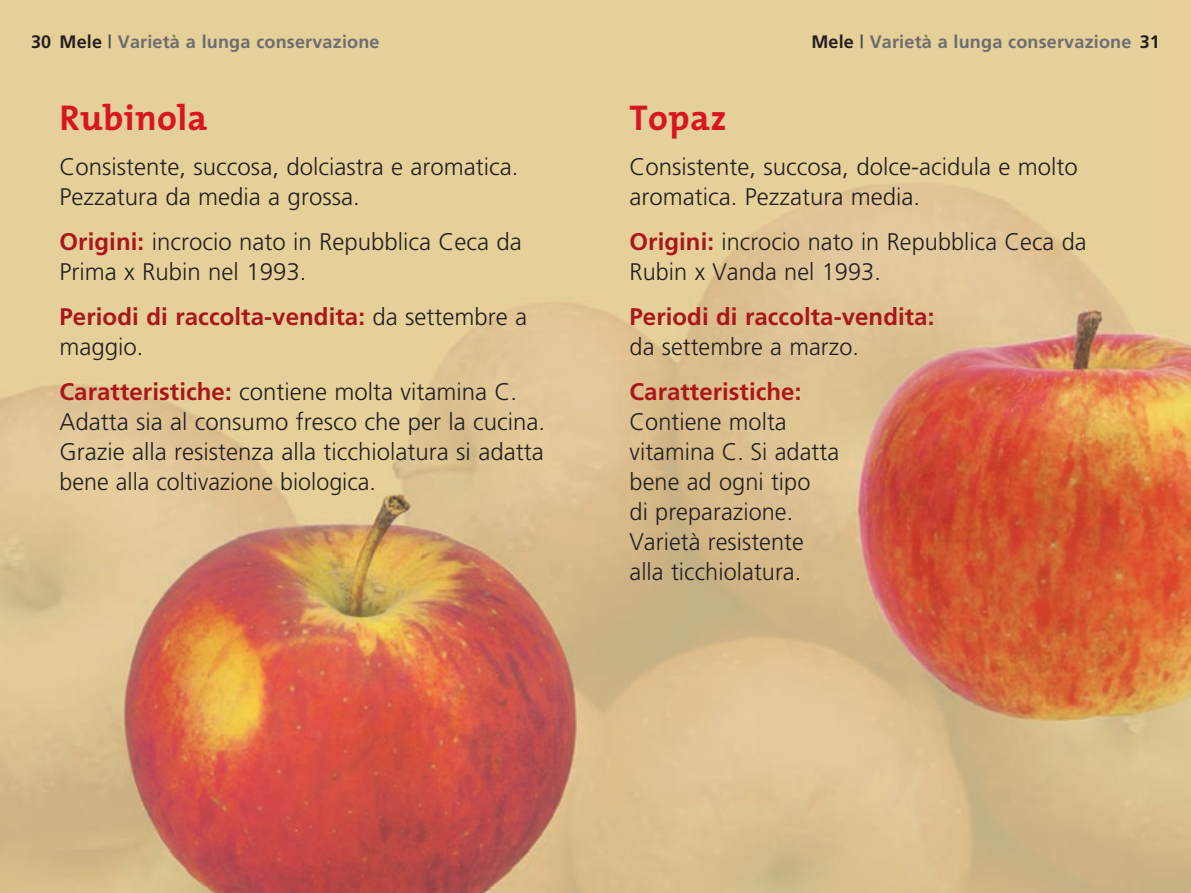
<style>
.page{position:relative;width:1191px;height:893px;background:#fff}
.page>*{position:absolute;margin:0;border:0;box-sizing:border-box;transform-origin:0 0}
.t1{font:700 36px "The Mix";letter-spacing:.01em;color:#d7171f}
.t2{font:300 24px/30px "Frutiger";color:#231f20}
.t3{font:700 24px/30px "Frutiger";letter-spacing:.005em;color:#ab161a}
.t4{font:700 18px "Frutiger";letter-spacing:.01em;color:#6c6d70}
.s1{color:#231f20}
.s2{color:#4b4c4d}
.s3{font-weight:700;color:#ab161a}
.s4{font-weight:300;color:#231f20}
</style>
<div class="page">
<img style="left:0;top:0;width:1191px;height:893px">
<p class="t4" style="left:31px;top:31px;width:350px"><span class="s1">30 Mele</span> <span class="s2">|</span> Varietà a lunga conservazione</p>
<p class="t4" style="left:811px;top:31px;width:350px"><span class="s1">Mele</span> <span class="s2">|</span> Varietà a lunga conservazione <span class="s1">31</span></p>
<h1 class="t1" style="left:60px;top:88px;width:149px">Rubinola</h1>
<p class="t2" style="left:60px;top:152px;width:460px">Consistente, succosa, dolciastra e aromatica.<br>Pezzatura da media a grossa.</p>
<p class="t2" style="left:60px;top:227px;width:464px"><span class="s3">Origini:</span> incrocio nato in Repubblica Ceca da<br>Prima x Rubin nel 1993.</p>
<p class="t3" style="left:60px;top:301px;width:469px">Periodi di raccolta-vendita: <span class="s4">da settembre a maggio.</span></p>
<p class="t2" style="left:60px;top:377px;width:487px"><span class="s3">Caratteristiche:</span> contiene molta vitamina C.<br>Adatta sia al consumo fresco che per la cucina.<br>Grazie alla resistenza alla ticchiolatura si adatta bene alla coltivazione biologica.</p>
<h1 class="t1" style="left:629px;top:88px;width:99px">Topaz</h1>
<p class="t2" style="left:629px;top:152px;width:450px">Consistente, succosa, dolce-acidula e molto aromatica. Pezzatura media.</p>
<p class="t2" style="left:629px;top:227px;width:458px"><span class="s3">Origini:</span> incrocio nato in Repubblica Ceca da<br>Rubin x Vanda nel 1993.</p>
<p class="t3" style="left:629px;top:301px;width:306px">Periodi di raccolta-vendita:</p>
<p class="t2" style="left:629px;top:332px;width:231px">da settembre a marzo.</p>
<p class="t3" style="left:629px;top:376px;width:173px">Caratteristiche:</p>
<p class="t2" style="left:629px;top:407px;width:211px">Contiene molta vitamina C. Si adatta bene ad ogni tipo<br>di preparazione.<br>Varietà resistente alla ticchiolatura.</p>
</div>
